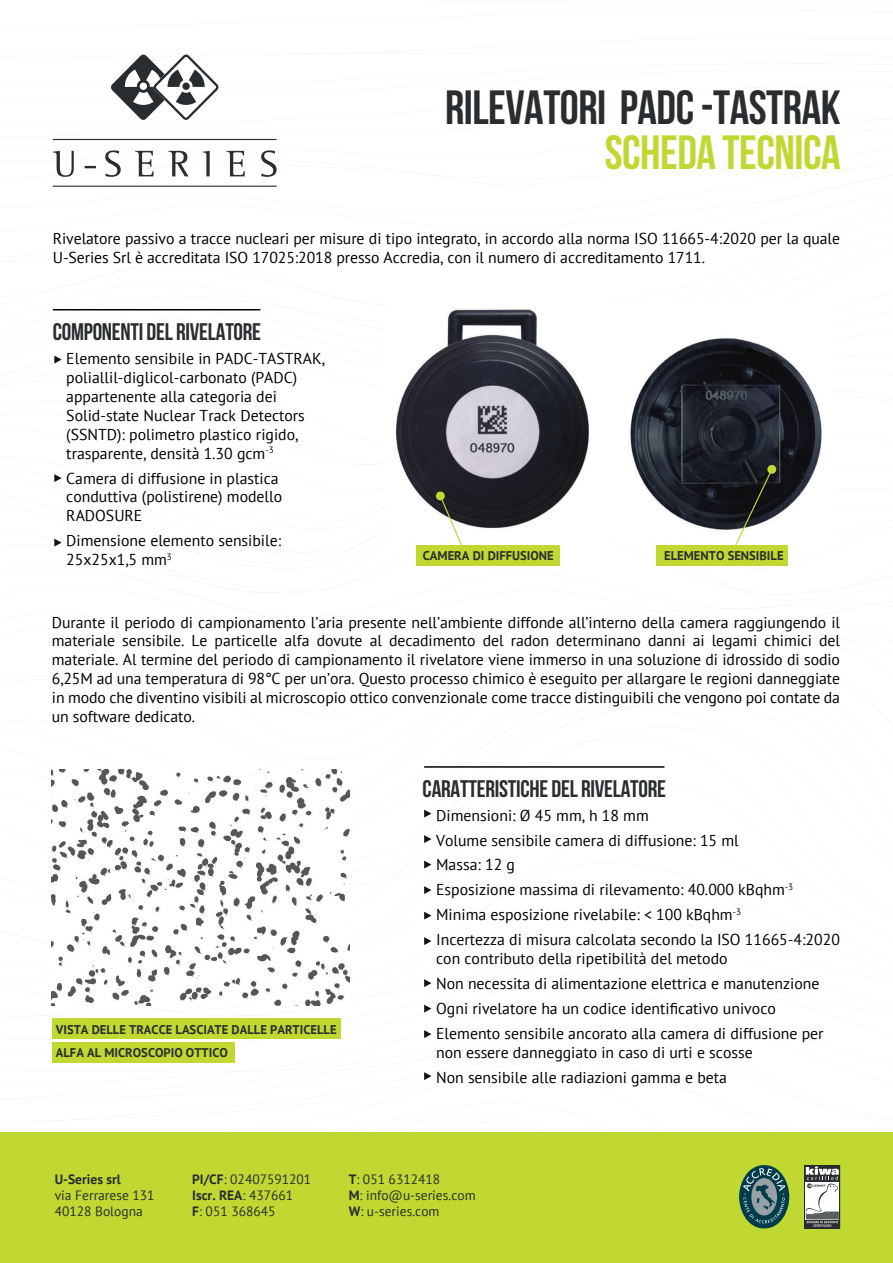
<style>
.page{position:relative;width:893px;height:1263px;background:#fff}
.page>*{position:absolute;margin:0;border:0;box-sizing:border-box;transform-origin:0 0}
.t1{font:48px "Bebas Neue";letter-spacing:-.01em;color:#2a2d30}
.t2{font:48px "Bebas Neue";letter-spacing:-.01em;color:#c1d732}
.t3{font:24px "Bebas Neue";letter-spacing:-.01em;color:#2a2d30}
.t4{font:15.75px/18.9px "PT Sans";color:#000001}
.t5{font:13.5px/15.8px "PT Sans";color:#2a2d30}
.t6{font:700 13.5px "PT Sans";color:#2a2d30}
.t7{font:700 12.6px/23.4px "PT Sans";color:#2a2d30}
.s1{font-weight:700}
</style>
<div class="page">
<svg style="left:0;top:1119px;width:893px;height:14px"></svg>
<div style="left:656px;top:545px;width:132px;height:20px;background:#c1d732"></div>
<div style="left:417px;top:545px;width:143px;height:20px;background:#c1d732"></div>
<img style="left:396px;top:309px;width:426px;height:221px">
<svg style="left:435px;top:491px;width:28px;height:54px"></svg>
<svg style="left:734px;top:464px;width:43px;height:81px"></svg>
<img style="left:52px;top:770px;width:297px;height:235px">
<div style="left:52px;top:1019px;width:289px;height:20px;background:#c1d732"></div>
<div style="left:52px;top:1043px;width:182px;height:20px;background:#c1d732"></div>
<hr style="left:53px;top:309px;width:207px;height:1px;background:#000001">
<svg style="left:54px;top:356px;width:8px;height:8px"></svg>
<svg style="left:54px;top:474px;width:8px;height:8px"></svg>
<svg style="left:54px;top:539px;width:8px;height:8px"></svg>
<hr style="left:424px;top:766px;width:240px;height:2px;background:#000001">
<svg style="left:424px;top:810px;width:7px;height:7px"></svg>
<svg style="left:424px;top:835px;width:7px;height:8px"></svg>
<svg style="left:424px;top:861px;width:7px;height:7px"></svg>
<svg style="left:424px;top:886px;width:7px;height:8px"></svg>
<svg style="left:424px;top:912px;width:7px;height:7px"></svg>
<svg style="left:424px;top:937px;width:7px;height:8px"></svg>
<svg style="left:424px;top:979px;width:7px;height:8px"></svg>
<svg style="left:424px;top:1005px;width:7px;height:7px"></svg>
<svg style="left:424px;top:1030px;width:7px;height:8px"></svg>
<svg style="left:424px;top:1072px;width:7px;height:8px"></svg>
<div style="left:0;top:1133px;width:893px;height:130px;background:#c1d732"></div>
<div style="left:739px;top:1165px;width:50px;height:63px;background:#003c4b;border-radius:50%"></div>
<svg style="left:743px;top:1168px;width:42px;height:55px"></svg>
<svg style="left:805px;top:1165px;width:35px;height:63px;background:#a5a6a7"></svg>
<svg style="left:85px;top:166px;width:11px;height:2px"></svg>
<hr style="left:53px;top:139px;width:224px;height:1px;background:#2a2d30">
<hr style="left:53px;top:186px;width:224px;height:1px;background:#2a2d30">
<svg style="left:261px;top:150px;width:16px;height:27px"></svg>
<svg style="left:53px;top:151px;width:21px;height:26px"></svg>
<svg style="left:105px;top:150px;width:16px;height:27px"></svg>
<svg style="left:135px;top:151px;width:19px;height:25px"></svg>
<svg style="left:168px;top:151px;width:20px;height:25px"></svg>
<svg style="left:203px;top:151px;width:7px;height:25px"></svg>
<svg style="left:226px;top:151px;width:19px;height:25px"></svg>
<svg style="left:111px;top:54px;width:108px;height:66px"></svg>
<h1 class="t1" style="left:445px;top:81px;width:397px">RILEVATORI PADC -TASTRAK</h1>
<h1 class="t2" style="left:605px;top:126px;width:237px">SCHEDA TECNICA</h1>
<p class="t4" style="left:53px;top:229px;width:789px">Rivelatore passivo a tracce nucleari per misure di tipo integrato, in accordo alla norma ISO 11665-4:2020 per la quale<br>U-Series Srl è accreditata ISO 17025:2018 presso Accredia, con il numero di accreditamento 1711.</p>
<h2 class="t3" style="left:53px;top:319px;width:210px">COMPONENTI DEL RIVELATORE</h2>
<p class="t4" style="left:66px;top:349px;width:260px">Elemento sensibile in PADC-TASTRAK, poliallil-diglicol-carbonato (PADC) appartenente alla categoria dei Solid-state Nuclear Track Detectors (SSNTD): polimetro plastico rigido, trasparente, densità 1.30 gcm<sup>-3</sup></p>
<p class="t4" style="left:66px;top:468px;width:217px">Camera di diffusione in plastica conduttiva (polistirene) modello<br>RADOSURE</p>
<p class="t4" style="left:66px;top:531px;width:216px">Dimensione elemento sensibile:<br>25x25x1,5 mm<sup>3</sup></p>
<p class="t7" style="left:423px;top:544px;width:132px">CAMERA DI DIFFUSIONE</p>
<p class="t7" style="left:664px;top:544px;width:121px">ELEMENTO SENSIBILE</p>
<p class="t4" style="left:52px;top:612px;width:790px;text-align:justify">Durante il periodo di campionamento l’aria presente nell’ambiente diffonde all’interno della camera raggiungendo il materiale sensibile. Le particelle alfa dovute al decadimento del radon determinano danni ai legami chimici del materiale. Al termine del periodo di campionamento il rivelatore viene immerso in una soluzione di idrossido di sodio 6,25M ad una temperatura di 98°C per un’ora. Questo processo chimico è eseguito per allargare le regioni danneggiate in modo che diventino visibili al microscopio ottico convenzionale come tracce distinguibili che vengono poi contate da un software dedicato.</p>
<p class="t7" style="left:56px;top:1017px;width:282px">VISTA DELLE TRACCE LASCIATE DALLE PARTICELLE<br>ALFA AL MICROSCOPIO OTTICO</p>
<h2 class="t3" style="left:423px;top:776px;width:245px">CARATTERISTICHE DEL RIVELATORE</h2>
<p class="t4" style="left:436px;top:802px;width:405px;line-height:24.9px">Dimensioni: Ø 45 mm, h 18 mm<br>Volume sensibile camera di diffusione: 15 ml<br>Massa: 12 g<br>Esposizione massima di rilevamento: 40.000 kBqhm<sup>-3<br></sup>Minima esposizione rivelabile: &lt; 100 kBqhm<sup>-3<br></sup>Incertezza di misura calcolata secondo la ISO 11665-4:2020</p>
<p class="t4" style="left:436px;top:946px;width:389px;line-height:24.9px">con contributo della ripetibilità del metodo<br>Non necessita di alimentazione elettrica e manutenzione Ogni rivelatore ha un codice identificativo univoco Elemento sensibile ancorato alla camera di diffusione per</p>
<p class="t4" style="left:436px;top:1039px;width:318px;line-height:24.9px">non essere danneggiato in caso di urti e scosse<br>Non sensibile alle radiazioni gamma e beta</p>
<p class="t6" style="left:55px;top:1170px;width:68px">U-Series srl</p>
<p class="t5" style="left:55px;top:1187px;width:101px">via Ferrarese 131<br>40128 Bologna</p>
<p class="t5" style="left:192px;top:1171px;width:120px"><span class="s1">PI/CF</span>: 02407591201<br><span class="s1">Iscr. REA</span>: 437661<br><span class="s1">F</span>: 051 368645</p>
<p class="t5" style="left:349px;top:1171px;width:128px"><span class="s1">T</span>: 051 6312418<br><span class="s1">M</span>: info@u-series.com<br><span class="s1">W</span>: u-series.com</p>
</div>
